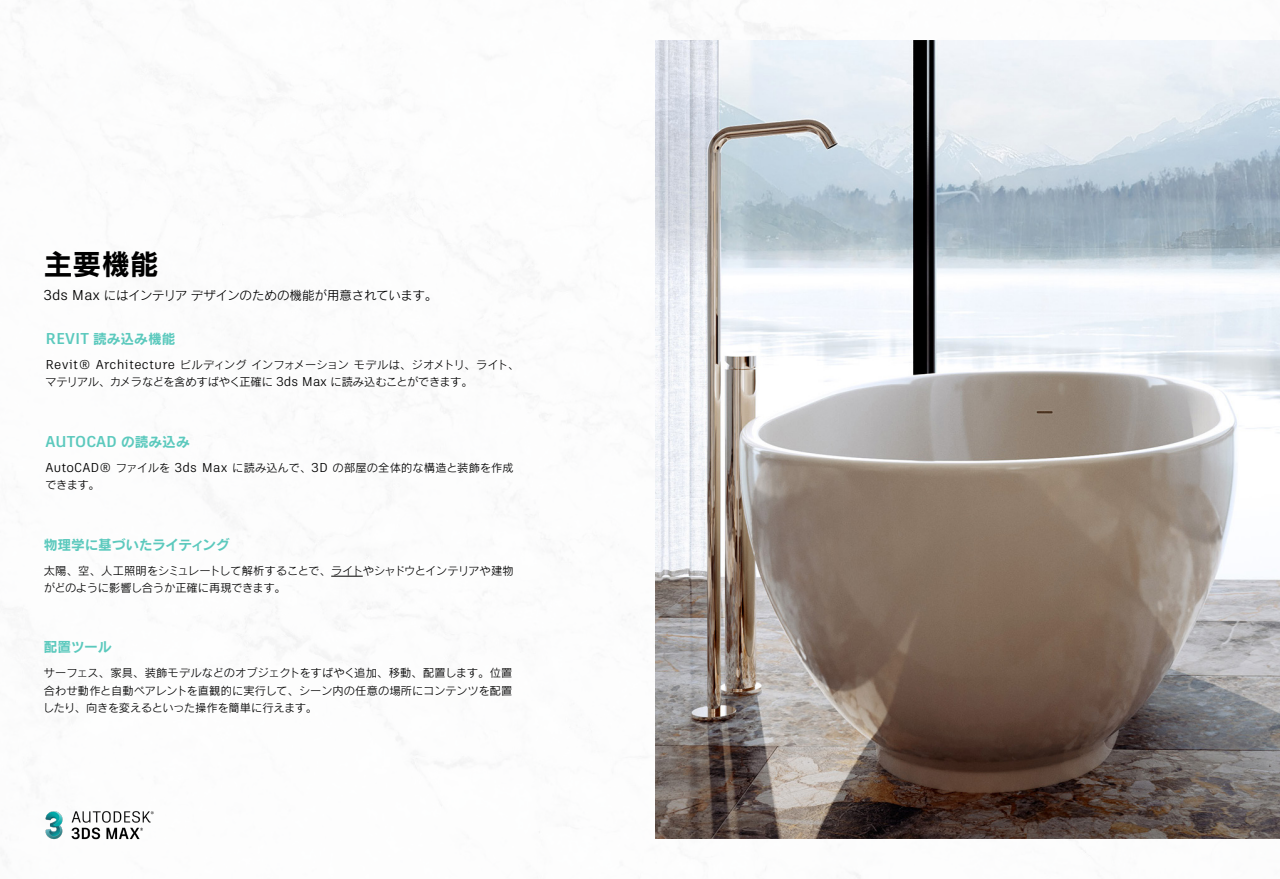
<style>
.page{position:relative;width:1280px;height:879px;background:#fff}
.page>*{position:absolute;margin:0;border:0;box-sizing:border-box;transform-origin:0 0}
.Title23pt_Black{font:28.75px "Rodin Pro B";color:#000}
.緑11pt{font:700 15.62px "Artifakt Legend";color:#5bc9bd}
.緑11pt-2{font:13.75px "Rodin Pro B";letter-spacing:-.01em;color:#5bc9bd}
.テキスト10pt{font:12.5px "Rodin Pro M";color:#000}
.テキスト9pt{font:11.25px/17.5px "Rodin Pro M";letter-spacing:-.015em;color:#000}
.テキスト9pt-2{font:11.25px/17.5px "Rodin Pro M";letter-spacing:.015em;color:#000}
.s1{font-family:"Artifakt Legend";font-size:14.25px}
.s2{font-family:"Artifakt Legend";font-weight:700;font-size:15.62px}
.s3{font-family:"Artifakt Legend";font-size:12.88px}
.s4{font-family:"Rodin Pro B";font-weight:400;font-size:13.75px}
</style>
<div class="page">
<img style="left:45px;top:805px;width:397px;height:35px">
<img style="left:655px;top:41px;width:625px;height:797px">
<hr style="left:331px;top:576px;width:32px;height:1px;background:#000">
<p class="Title23pt_Black" style="left:44px;top:245px;width:116px">主要機能</p>
<p class="テキスト10pt" style="left:44px;top:288px;width:395px"><span class="s1">3ds Max</span> にはインテリアデザインのための機能が用意されています。</p>
<p class="緑11pt-2" style="left:46px;top:330px;width:131px"><span class="s2">REVIT</span> 読み込み機能</p>
<p class="テキスト9pt" style="left:46px;top:355px;width:475px"><span class="s3">Revit® Architecture</span> ビルディングインフォメーションモデルは、ジオメトリ、ライト、マテリアル、カメラなどを含めすばやく正確に <span class="s3">3ds Max</span> に読み込むことができます。</p>
<p class="緑11pt" style="left:46px;top:430px;width:146px">AUTOCAD <span class="s4">の読み込み</span></p>
<p class="テキスト9pt-2" style="left:45px;top:458px;width:470px"><span class="s3">AutoCAD®</span> ファイルを <span class="s3">3ds Max</span> に読み込んで、<span class="s3">3D</span> の部屋の全体的な構造と装飾を作成できます。</p>
<p class="緑11pt-2" style="left:44px;top:535px;width:187px">物理学に基づいたライティング</p>
<p class="テキスト9pt" style="left:44px;top:561px;width:472px">太陽、空、人工照明をシミュレートして解析することで、ライトやシャドウとインテリアや建物がどのように影響し合うか正確に再現できます。</p>
<p class="緑11pt-2" style="left:44px;top:638px;width:69px">配置ツール</p>
<p class="テキスト9pt" style="left:43px;top:664px;width:471px;text-align:justify">サーフェス、家具、装飾モデルなどのオブジェクトをすばやく追加、移動、配置します。位置合わせ動作と自動ペアレントを直観的に実行して、シーン内の任意の場所にコンテンツを配置したり、向きを変えるといった操作を簡単に行えます。</p>
</div>
